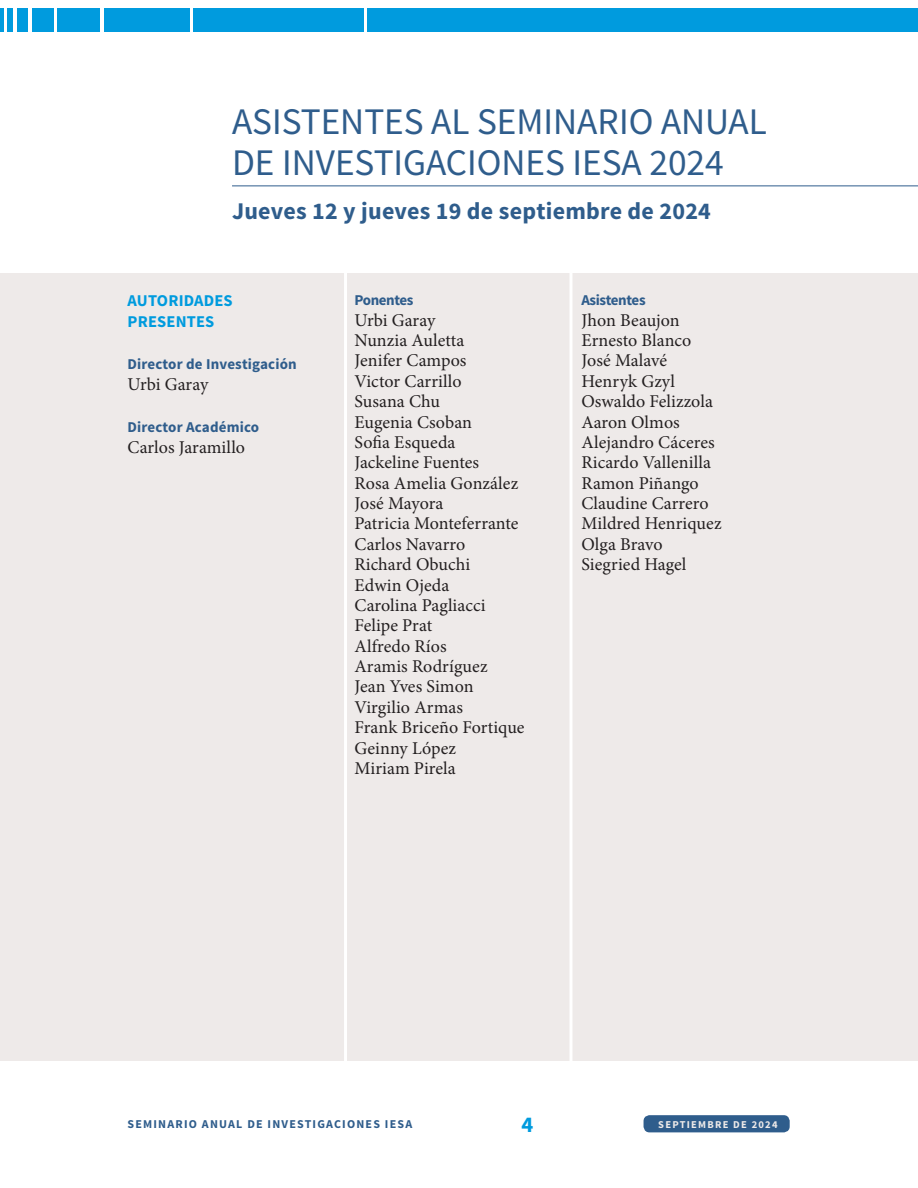
<style>
.page{position:relative;width:918px;height:1188px;background:#fff}
.page>*{position:absolute;margin:0;border:0;box-sizing:border-box;transform-origin:0 0}
.t1{font:37.5px/40.5px "Source Sans Pro";color:#2f5d8c}
.t2{font:700 24px "Source Sans Pro";letter-spacing:.01em;color:#2f5d8c}
.t3{font:700 22.5px "Source Sans Pro";color:#009bde}
.t4{font:18px/20.4px "Minion Pro";letter-spacing:.005em;color:#231f20}
.t5{font:700 16.5px/21px "Source Sans Pro";letter-spacing:.01em;color:#009bde}
.t6{font:700 15px "Source Sans Pro";letter-spacing:.01em;color:#2f5d8c}
.t7{font:700 15px "Source Sans Pro";letter-spacing:-.03em;color:#2f5d8c}
.t8{font:700 12px "Source Sans Pro";letter-spacing:.1em;color:#2f5d8c}
.t9{font:700 10.5px "Source Sans Pro";letter-spacing:.12em;color:#eeeae9}
</style>
<div class="page">
<div style="left:644px;top:1115px;width:146px;height:17px;background:#2f5d8c;border-radius:6px"></div>
<div style="left:0;top:273px;width:918px;height:787px;background:#eeeae9"></div>
<hr style="left:232px;top:186px;width:686px;height:1px;background:#2f5d8c">
<div style="left:368px;top:9px;width:550px;height:23px;background:#009bde"></div>
<div style="left:104px;top:9px;width:85px;height:23px;background:#009bde"></div>
<div style="left:57px;top:9px;width:43px;height:23px;background:#009bde"></div>
<div style="left:32px;top:9px;width:21px;height:23px;background:#009bde"></div>
<div style="left:17px;top:9px;width:11px;height:23px;background:#009bde"></div>
<div style="left:7px;top:9px;width:6px;height:23px;background:#009bde"></div>
<div style="left:193px;top:9px;width:171px;height:23px;background:#009bde"></div>
<hr style="left:0;top:9px;width:3px;height:23px;background:#009bde">
<hr style="left:344px;top:266px;width:3px;height:812px;background:#fff">
<hr style="left:569px;top:266px;width:3px;height:812px;background:#fff">
<h1 class="t1" style="left:232px;top:102px;width:536px">ASISTENTES AL SEMINARIO ANUAL<br>DE INVESTIGACIONES IESA 2024</h1>
<h2 class="t2" style="left:232px;top:196px;width:480px">Jueves 12 y jueves 19 de septiembre de 2024</h2>
<p class="t5" style="left:128px;top:291px;width:107px">AUTORIDADES<br>PRESENTES</p>
<p class="t6" style="left:128px;top:355px;width:171px">Director de Investigación</p>
<p class="t4" style="left:128px;top:375px;width:82px">Urbi Garay</p>
<p class="t6" style="left:128px;top:418px;width:133px">Director Académico</p>
<p class="t4" style="left:128px;top:438px;width:119px">Carlos Jaramillo</p>
<p class="t7" style="left:355px;top:291px;width:61px">Ponentes</p>
<p class="t4" style="left:355px;top:310px;width:172px">Urbi Garay<br>Nunzia Auletta<br>Jenifer Campos<br>Victor Carrillo<br>Susana Chu<br>Eugenia Csoban<br>Sofia Esqueda<br>Jackeline Fuentes<br>Rosa Amelia González<br>José Mayora<br>Patricia Monteferrante<br>Carlos Navarro<br>Richard Obuchi<br>Edwin Ojeda<br>Carolina Pagliacci<br>Felipe Prat<br>Alfredo Ríos<br>Aramis Rodríguez<br>Jean Yves Simon<br>Virgilio Armas<br>Frank Briceño Fortique<br>Geinny López<br>Miriam Pirela</p>
<p class="t7" style="left:581px;top:291px;width:66px">Asistentes</p>
<p class="t4" style="left:581px;top:310px;width:142px">Jhon Beaujon<br>Ernesto Blanco<br>José Malavé<br>Henryk Gzyl<br>Oswaldo Felizzola<br>Aaron Olmos<br>Alejandro Cáceres<br>Ricardo Vallenilla<br>Ramon Piñango<br>Claudine Carrero<br>Mildred Henriquez<br>Olga Bravo<br>Siegried Hagel</p>
<p class="t8" style="left:128px;top:1116px;width:286px">SEMINARIO ANUAL DE INVESTIGACIONES IESA</p>
<p class="t3" style="left:522px;top:1110px;width:13px">4</p>
<p class="t9" style="left:658px;top:1118px;width:121px">SEPTIEMBRE DE 2024</p>
</div>
